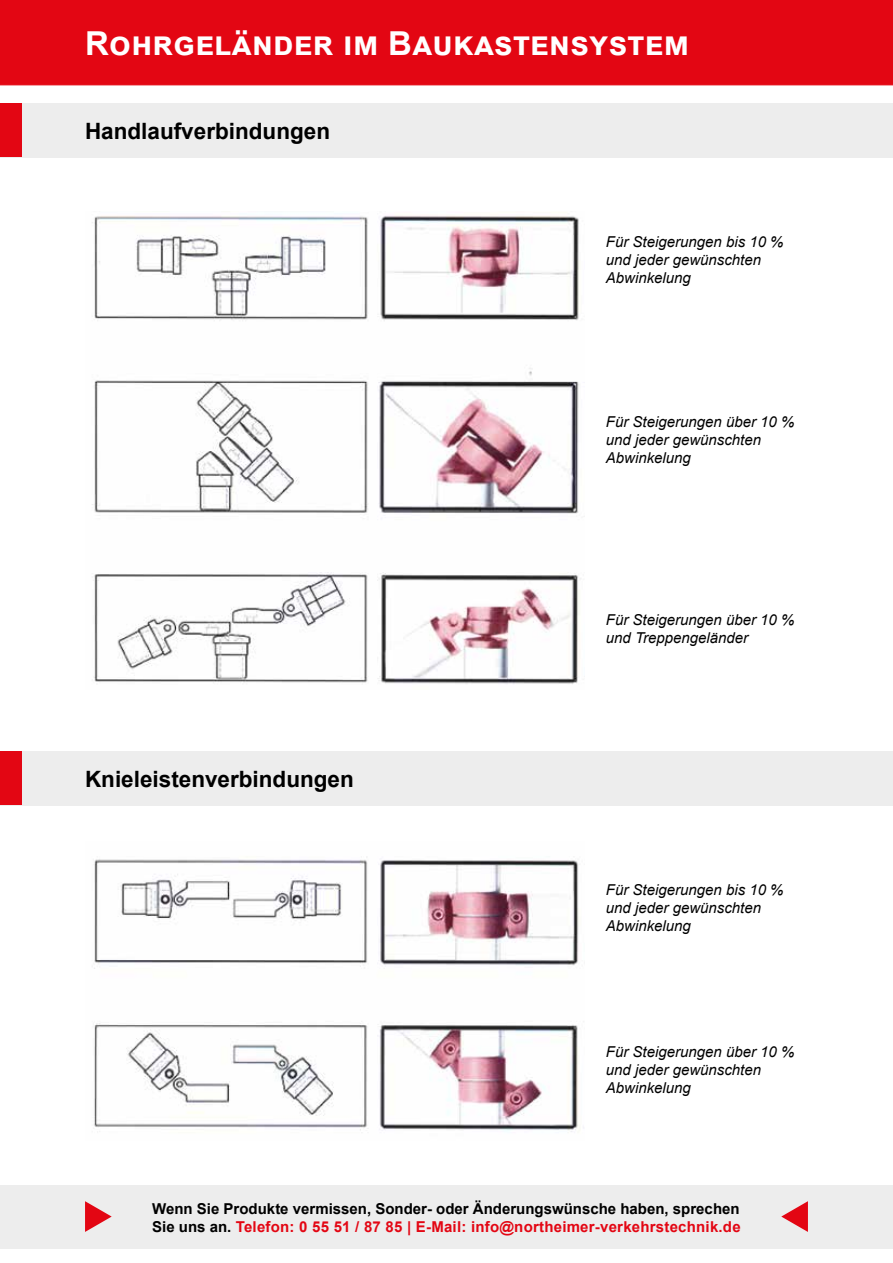
<style>
.page{position:relative;width:893px;height:1263px;background:#fff}
.page>*{position:absolute;margin:0;border:0;box-sizing:border-box;transform-origin:0 0}
.t1{font:700 33px "Arial";letter-spacing:.01em;color:#fff}
.t2{font:700 22.5px "Arial";color:#000}
.t3{font:italic 15px/18px "Arial";color:#000}
.t4{font:700 15px/18px "Arial";color:#000}
.s1{color:#e30613}
</style>
<div class="page">
<div style="left:0;top:1185px;width:893px;height:63px;background:#ededed"></div>
<div style="left:0;top:0;width:893px;height:85px;background:#e30613"></div>
<svg style="left:781px;top:1201px;width:27px;height:31px"></svg>
<svg style="left:85px;top:1201px;width:27px;height:31px"></svg>
<img style="left:92px;top:215px;width:489px;height:469px">
<div style="left:0;top:103px;width:893px;height:54px;background:#ededed"></div>
<div style="left:0;top:103px;width:22px;height:54px;background:#e30613"></div>
<div style="left:0;top:751px;width:893px;height:54px;background:#ededed"></div>
<div style="left:0;top:751px;width:22px;height:54px;background:#e30613"></div>
<img style="left:94px;top:857px;width:490px;height:275px">
<h1 class="t1" style="left:85px;top:20px;width:606px">Rohrgeländer im Baukastensystem</h1>
<h2 class="t2" style="left:85px;top:115px;width:247px">Handlaufverbindungen</h2>
<h2 class="t2" style="left:85px;top:763px;width:270px">Knieleistenverbindungen</h2>
<p class="t3" style="left:606px;top:233px;width:179px">Für Steigerungen bis 10 % und jeder gewünschten<br>Abwinkelung</p>
<p class="t3" style="left:606px;top:413px;width:190px">Für Steigerungen über 10 % und jeder gewünschten<br>Abwinkelung</p>
<p class="t3" style="left:606px;top:611px;width:190px">Für Steigerungen über 10 % und Treppengeländer</p>
<p class="t3" style="left:606px;top:881px;width:179px">Für Steigerungen bis 10 % und jeder gewünschten<br>Abwinkelung</p>
<p class="t3" style="left:606px;top:1043px;width:190px">Für Steigerungen über 10 % und jeder gewünschten<br>Abwinkelung</p>
<p class="t4" style="left:152px;top:1200px;width:590px">Wenn Sie Produkte vermissen, Sonder- oder Änderungswünsche haben, sprechen<br>Sie uns an. <span class="s1">Telefon: 0 55 51 / 87 85 | E-Mail: info@northeimer-verkehrstechnik.de</span></p>
</div>
